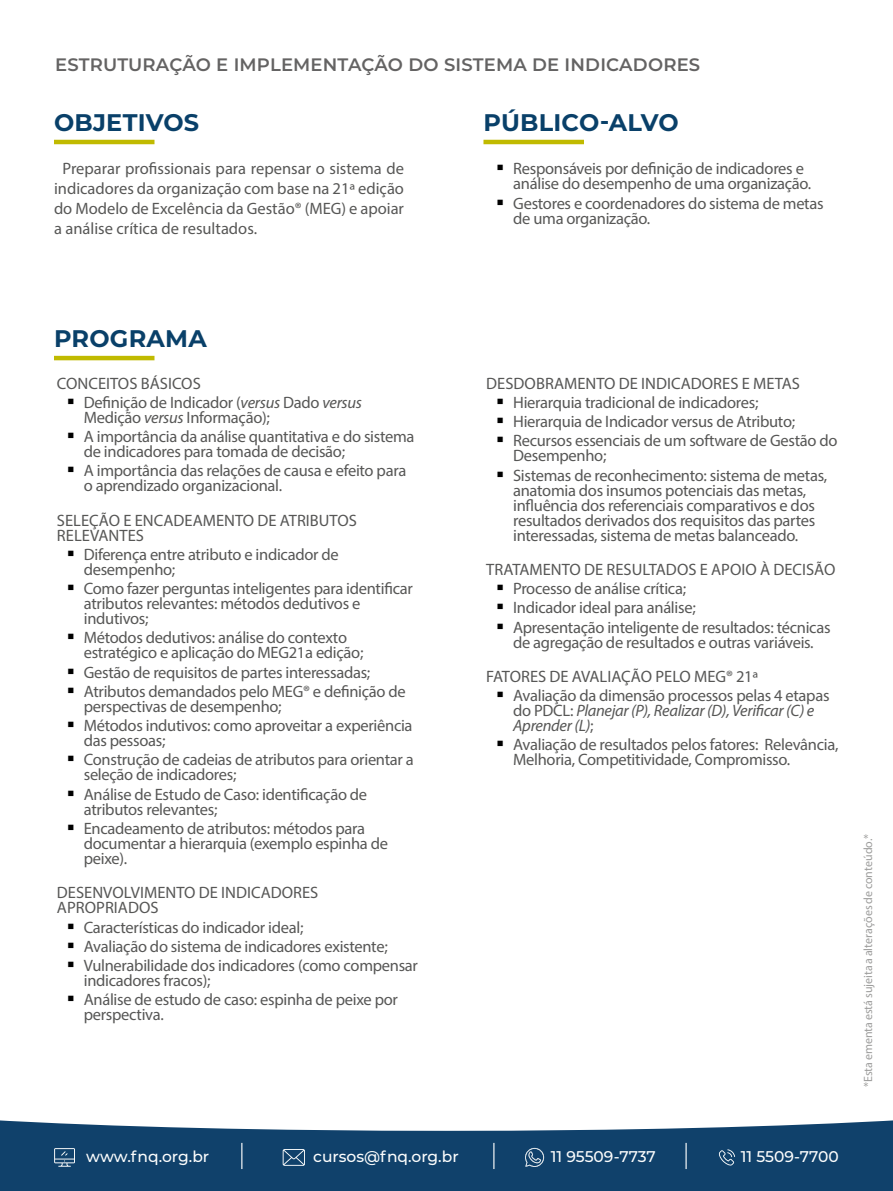
<style>
.page{position:relative;width:893px;height:1191px;background:#fff}
.page>*{position:absolute;margin:0;border:0;box-sizing:border-box;transform-origin:0 0}
.t1{font:700 24px "Montserrat";letter-spacing:.01em;color:#094069}
.t2{font:600 18px "Montserrat";letter-spacing:.01em;color:#646363}
.t3{font:16.5px/19.2px "Myriad Pro";letter-spacing:-.02em;color:#575756}
.t4{font:16.5px/15px "Myriad Pro";color:#575756}
.t5{font:500 15.45px "Montserrat";color:#fcfdfd}
.t6{font:12px "Myriad Pro";color:#9d9d9c}
.s1{font-style:italic}
</style>
<div class="page">
<svg style="left:0;top:1120px;width:893px;height:71px;background:#2a557b"></svg>
<svg style="left:283px;top:1149px;width:22px;height:16px"></svg>
<svg style="left:525px;top:1147px;width:19px;height:20px"></svg>
<svg style="left:241px;top:1142px;width:1px;height:27px"></svg>
<svg style="left:493px;top:1142px;width:1px;height:27px"></svg>
<hr style="left:685px;top:1142px;width:2px;height:27px;background:#fcfdfd">
<svg style="left:54px;top:1148px;width:21px;height:18px"></svg>
<svg style="left:719px;top:1149px;width:16px;height:16px"></svg>
<hr style="left:54px;top:140px;width:100px;height:4px;background:#c0ba00">
<hr style="left:483px;top:140px;width:101px;height:4px;background:#c0ba00">
<hr style="left:54px;top:356px;width:100px;height:4px;background:#c0ba00">
<p class="t2" style="left:55px;top:52px;width:646px">ESTRUTURAÇÃO E IMPLEMENTAÇÃO DO SISTEMA DE INDICADORES</p>
<h1 class="t1" style="left:54px;top:105px;width:147px">OBJETIVOS</h1>
<h1 class="t1" style="left:483px;top:105px;width:197px">PÚBLICO-ALVO</h1>
<p class="t3" style="left:54px;top:159px;width:351px;line-height:19.8px;text-align:justify;text-indent:8px">Preparar profissionais para repensar o sistema de indicadores da organização com base na 21ª edição do Modelo de Excelência da Gestão® (MEG) e apoiar a análise crítica de resultados.</p>
<p class="t3" style="left:513px;top:161px;width:300px;line-height:15px">Responsáveis por definição de indicadores e análise do desempenho de uma organização.</p>
<p class="t3" style="left:513px;top:195px;width:312px;line-height:15px">Gestores e coordenadores do sistema de metas de uma organização.</p>
<h1 class="t1" style="left:54px;top:321px;width:154px">PROGRAMA</h1>
<p class="t3" style="left:84px;top:373px;width:280px;text-indent:-27px">CONCEITOS BÁSICOS<br>Definição de Indicador (<span class="s1">versus</span> Dado <span class="s1">versus</span></p>
<p class="t3" style="left:84px;top:407px;width:332px">Medição <span class="s1">versus</span> Informação);<br>A importância da análise quantitativa e do sistema</p>
<p class="t3" style="left:84px;top:442px;width:324px">de indicadores para tomada de decisão;<br>A importância das relações de causa e efeito para</p>
<p class="t3" style="left:57px;top:468px;width:301px;line-height:34.2px;text-indent:27px">o aprendizado organizacional.<br>SELEÇÃO E ENCADEAMENTO DE ATRIBUTOS</p>
<p class="t3" style="left:84px;top:525px;width:256px;text-indent:-27px">RELEVANTES<br>Diferença entre atributo e indicador de</p>
<p class="t3" style="left:84px;top:559px;width:331px">desempenho;<br>Como fazer perguntas inteligentes para identificar</p>
<p class="t3" style="left:84px;top:596px;width:278px;line-height:15px">atributos relevantes: métodos dedutivos e indutivos;</p>
<p class="t3" style="left:84px;top:630px;width:281px;line-height:15px">Métodos dedutivos: análise do contexto estratégico e aplicação do MEG21a edição;</p>
<p class="t3" style="left:84px;top:662px;width:323px">Gestão de requisitos de partes interessadas;<br>Atributos demandados pelo MEG® e definição de</p>
<p class="t3" style="left:84px;top:696px;width:330px">perspectivas de desempenho;<br>Métodos indutivos: como aproveitar a experiência</p>
<p class="t3" style="left:84px;top:731px;width:332px">das pessoas;<br>Construção de cadeias de atributos para orientar a</p>
<p class="t3" style="left:84px;top:765px;width:285px">seleção de indicadores;<br>Análise de Estudo de Caso: identificação de</p>
<p class="t3" style="left:84px;top:799px;width:283px">atributos relevantes;<br>Encadeamento de atributos: métodos para</p>
<p class="t3" style="left:84px;top:835px;width:306px;line-height:15px">documentar a hierarquia (exemplo espinha de peixe).</p>
<p class="t4" style="left:57px;top:885px;width:263px">DESENVOLVIMENTO DE INDICADORES<br>APROPRIADOS</p>
<p class="t3" style="left:84px;top:917px;width:336px">Características do indicador ideal;<br>Avaliação do sistema de indicadores existente;<br>Vulnerabilidade dos indicadores (como compensar</p>
<p class="t3" style="left:84px;top:970px;width:316px">indicadores fracos);<br>Análise de estudo de caso: espinha de peixe por</p>
<p class="t3" style="left:84px;top:1005px;width:82px">perspectiva.</p>
<p class="t3" style="left:513px;top:373px;width:326px;text-indent:-27px">DESDOBRAMENTO DE INDICADORES E METAS Hierarquia tradicional de indicadores;<br>Hierarquia de Indicador versus de Atributo; Recursos essenciais de um software de Gestão do</p>
<p class="t3" style="left:513px;top:446px;width:316px">Desempenho;<br>Sistemas de reconhecimento: sistema de metas,</p>
<p class="t3" style="left:513px;top:482px;width:304px;line-height:15px">anatomia dos insumos potenciais das metas, influência dos referenciais comparativos e dos resultados derivados dos requisitos das partes interessadas, sistema de metas balanceado.</p>
<p class="t3" style="left:513px;top:559px;width:324px;text-indent:-27px">TRATAMENTO DE RESULTADOS E APOIO À DECISÃO Processo de análise crítica;<br>Indicador ideal para análise;<br>Apresentação inteligente de resultados: técnicas</p>
<p class="t3" style="left:486px;top:625px;width:329px;line-height:34.2px;text-indent:27px">de agregação de resultados e outras variáveis.<br>FATORES DE AVALIAÇÃO PELO MEG® 21ª</p>
<p class="t3" style="left:513px;top:688px;width:318px;line-height:15px">Avaliação da dimensão processos pelas 4 etapas do PDCL: <span class="s1">Planejar (P), Realizar (D), Verificar (C) e<br>Aprender (L)</span>;</p>
<p class="t3" style="left:513px;top:737px;width:327px;line-height:15px">Avaliação de resultados pelos fatores: Relevância,<br>Melhoria, Competitividade, Compromisso.</p>
<p class="t5" style="left:86px;top:1145px;width:124px">www.fnq.org.br</p>
<p class="t5" style="left:313px;top:1145px;width:147px">cursos@fnq.org.br</p>
<p class="t5" style="left:551px;top:1145px;width:107px">11 95509-7737</p>
<p class="t5" style="left:741px;top:1145px;width:100px">11 5509-7700</p>
<p class="t6" style="left:861px;top:1087px;width:255px;rotate:-90deg">*Esta ementa está sujeita a alterações de conteúdo.*</p>
</div>
